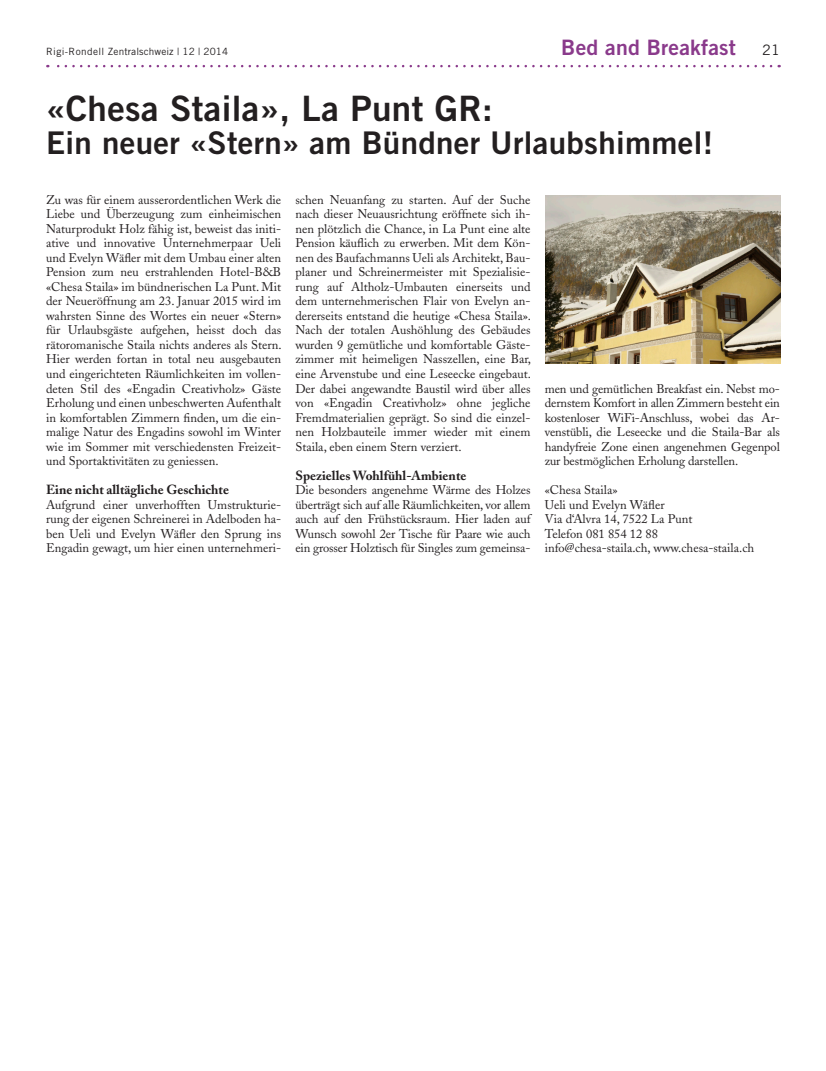
<style>
.page{position:relative;width:826px;height:1071px;background:#fff}
.page>*{position:absolute;margin:0;border:0;box-sizing:border-box;transform-origin:0 0}
.t1{font:35px "Trade Gothic LT Bold Two";letter-spacing:.01em;color:#231f20}
.t2{font:31.25px "Trade Gothic LT Bold Two";letter-spacing:.01em;color:#231f20}
.t3{font:21.25px "Trade Gothic LT Bold Two";letter-spacing:.01em;color:#8a3a8b}
.t4{font:14.38px "Trade Gothic LT";color:#231f20}
.t5{font:700 13.12px "Adobe Caslon";color:#231f20}
.t6{font:12.5px/14.5px "Adobe Caslon";color:#231f20;text-align:justify}
.t7{font:10px "Trade Gothic LT";letter-spacing:.01em;color:#231f20}
</style>
<div class="page">
<svg style="left:47px;top:65px;width:724px;height:2px"></svg>
<img style="left:546px;top:195px;width:234px;height:168px">
<h3 class="t3" style="left:561px;top:34px;width:176px">Bed and Breakfast</h3>
<p class="t7" style="left:46px;top:45px;width:184px">Rigi-Rondell Zentralschweiz | 12 | 2014</p>
<p class="t4" style="left:762px;top:41px;width:19px">21</p>
<h1 class="t1" style="left:46px;top:86px;width:448px">«Chesa Staila», La Punt GR:</h1>
<h2 class="t2" style="left:46px;top:124px;width:668px">Ein neuer «Stern» am Bündner Urlaubshimmel!</h2>
<p class="t6" style="left:46px;top:192px;width:237px">Zu was für einem ausserordentlichen Werk die Liebe und Überzeugung zum einheimischen Naturprodukt Holz fähig ist, beweist das initi&shy;ative und innovative Unternehmerpaar Ueli und Evelyn Wäfler mit dem Umbau einer alten Pension zum neu erstrahlenden Hotel-B&amp;B «Chesa Staila» im bündnerischen La Punt. Mit der Neueröffnung am 23. Januar 2015 wird im wahrsten Sinne des Wortes ein neuer «Stern» für Urlaubsgäste aufgehen, heisst doch das rätoromanische Staila nichts anderes als Stern.<br>Hier werden fortan in total neu ausgebauten und eingerichteten Räumlichkeiten im vollen&shy;deten Stil des «Engadin Creativholz» Gäste Erholung und einen unbeschwerten Aufenthalt in komfortablen Zimmern finden, um die ein&shy;malige Natur des Engadins sowohl im Winter wie im Sommer mit verschiedensten Freizeit&shy;und Sportaktivitäten zu geniessen.</p>
<p class="t5" style="left:46px;top:481px;width:184px">Eine nicht alltägliche Geschichte</p>
<p class="t6" style="left:46px;top:497px;width:237px">Aufgrund einer unverhofften Umstrukturie&shy;rung der eigenen Schreinerei in Adelboden ha&shy;ben Ueli und Evelyn Wäfler den Sprung ins Engadin gewagt, um hier einen unternehmeri-</p>
<p class="t6" style="left:295px;top:192px;width:237px">schen Neuanfang zu starten. Auf der Suche nach dieser Neuausrichtung eröffnete sich ih&shy;nen plötzlich die Chance, in La Punt eine alte Pension käuflich zu erwerben. Mit dem Kön&shy;nen des Baufachmanns Ueli als Architekt, Bau&shy;planer und Schreinermeister mit Spezialisie&shy;rung auf Altholz-Umbauten einerseits und dem unternehmerischen Flair von Evelyn an&shy;dererseits entstand die heutige «Chesa Staila».<br>Nach der totalen Aushöhlung des Gebäudes wurden 9 gemütliche und komfortable Gäste&shy;zimmer mit heimeligen Nasszellen, eine Bar, eine Arvenstube und eine Leseecke eingebaut.<br>Der dabei angewandte Baustil wird über alles von «Engadin Creativholz» ohne jegliche Fremdmaterialien geprägt. So sind die einzel&shy;nen Holzbauteile immer wieder mit einem Staila, eben einem Stern verziert.</p>
<p class="t5" style="left:295px;top:467px;width:172px">Spezielles Wohlfühl-Ambiente</p>
<p class="t6" style="left:295px;top:483px;width:237px">Die besonders angenehme Wärme des Holzes überträgt sich auf alle Räumlichkeiten, vor allem auch auf den Frühstücksraum. Hier laden auf Wunsch sowohl 2er Tische für Paare wie auch ein grosser Holztisch für Singles zum gemeinsa-</p>
<p class="t6" style="left:544px;top:381px;width:237px">men und gemütlichen Breakfast ein. Nebst mo&shy;dernstem Komfort in allen Zimmern besteht ein kostenloser WiFi-Anschluss, wobei das Ar&shy;venstübli, die Leseecke und die Staila-Bar als handyfreie Zone einen angenehmen Gegenpol zur bestmöglichen Erholung darstellen.</p>
<p class="t6" style="left:544px;top:483px;width:211px;text-align:left">«Chesa Staila»<br>Ueli und Evelyn Wäfler<br>Via d‘Alvra 14, 7522 La Punt<br>Telefon 081 854 12 88 info@chesa-staila.ch, www.chesa-staila.ch</p>
</div>
